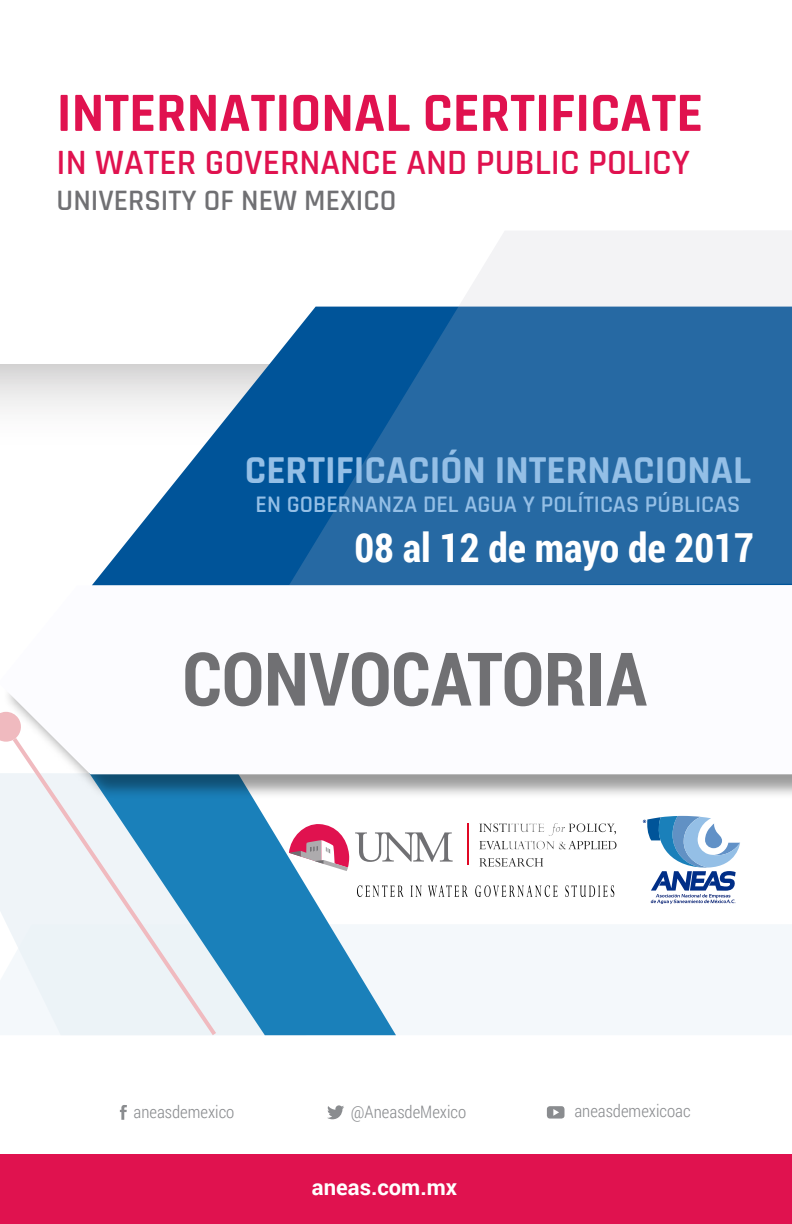
<style>
.page{position:relative;width:792px;height:1224px;background:#fff}
.page>*{position:absolute;margin:0;border:0;box-sizing:border-box;transform-origin:0 0}
.t1{font:700 74px "Roboto Condensed";color:#707073}
.t2{font:700 56px "Rajdhani";color:#e0124f}
.t3{font:700 40px "Rajdhani";color:#94bfe6}
.t4{font:700 40px "Roboto Condensed";color:#fff}
.t5{font:600 36px "Rajdhani";color:#e0124f}
.t6{font:600 30px "Rajdhani";color:#707073}
.t7{font:600 24px "Rajdhani";color:#94bfe6}
.t8{font:700 22px "Roboto";color:#fff}
.t9{font:300 17.2px "Roboto Condensed";color:#8a8c8f}
</style>
<div class="page">
<img style="left:0;top:365px;width:686px;height:532px">
<hr style="left:467px;top:823px;width:2px;height:41px;background:#e00824">
<svg style="left:396px;top:823px;width:57px;height:48px"></svg>
<svg style="left:479px;top:823px;width:28px;height:9px"></svg>
<svg style="left:569px;top:824px;width:47px;height:10px"></svg>
<svg style="left:479px;top:841px;width:29px;height:8px"></svg>
<svg style="left:568px;top:841px;width:49px;height:8px"></svg>
<svg style="left:479px;top:858px;width:64px;height:9px"></svg>
<svg style="left:396px;top:885px;width:7px;height:12px"></svg>
<svg style="left:411px;top:886px;width:11px;height:11px"></svg>
<svg style="left:428px;top:885px;width:40px;height:12px"></svg>
<svg style="left:475px;top:885px;width:83px;height:12px"></svg>
<svg style="left:565px;top:885px;width:49px;height:12px"></svg>
<svg style="left:643px;top:816px;width:97px;height:88px"></svg>
<div style="left:0;top:1155px;width:792px;height:69px;background:#e0124f"></div>
<svg style="left:120px;top:1105px;width:7px;height:15px"></svg>
<svg style="left:327px;top:1105px;width:17px;height:14px"></svg>
<svg style="left:547px;top:1106px;width:18px;height:13px"></svg>
<img style="left:508px;top:823px;width:55px;height:13px">
<div style="left:396px;top:925px;width:396px;height:110px;background:#f4f8fb"></div>
<svg style="left:0;top:774px;width:13px;height:261px;fill:#eff4f8"></svg>
<svg style="left:92px;top:340px;width:197px;height:245px"></svg>
<svg style="left:289px;top:231px;width:503px;height:354px;fill:#2669a3"></svg>
<div style="left:13px;top:799px;width:76px;height:236px;background:#eff4f8"></div>
<svg style="left:89px;top:799px;width:307px;height:236px"></svg>
<div style="left:3px;top:588px;width:789px;height:211px;background:#000;opacity:.39"></div>
<svg style="left:0;top:585px;width:792px;height:189px"></svg>
<h2 class="t2" style="left:57px;top:79px;width:648px">INTERNATIONAL CERTIFICATE</h2>
<h3 class="t5" style="left:57px;top:141px;width:635px">IN WATER GOVERNANCE AND PUBLIC POLICY</h3>
<h3 class="t6" style="left:57px;top:183px;width:341px">UNIVERSITY OF NEW MEXICO</h3>
<h3 class="t3" style="left:245px;top:446px;width:508px">CERTIFICACIÓN INTERNACIONAL</h3>
<h3 class="t7" style="left:256px;top:490px;width:486px">EN GOBERNANZA DEL AGUA Y POLÍTICAS PÚBLICAS</h3>
<h3 class="t4" style="left:354px;top:519px;width:401px">08 al 12 de mayo de 2017</h3>
<h1 class="t1" style="left:183px;top:627px;width:466px">CONVOCATORIA</h1>
<p class="t9" style="left:134px;top:1100px;width:102px">aneasdemexico</p>
<p class="t9" style="left:351px;top:1100px;width:117px">@AneasdeMexico</p>
<p class="t9" style="left:574px;top:1099px;width:118px">aneasdemexicoac</p>
<p class="t8" style="left:312px;top:1172px;width:147px">aneas.com.mx</p>
</div>
